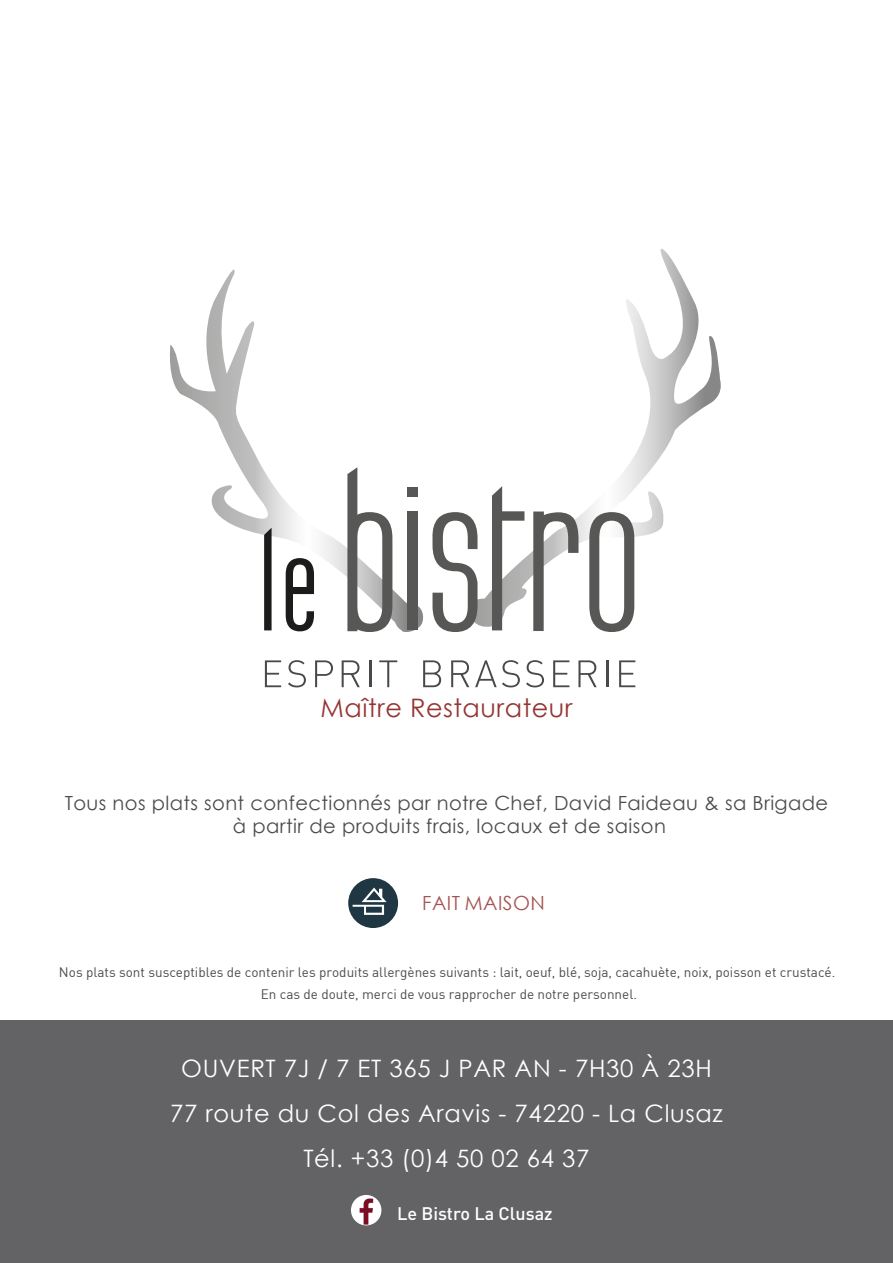
<style>
.page{position:relative;width:893px;height:1263px;background:#fff}
.page>*{position:absolute;margin:0;border:0;box-sizing:border-box;transform-origin:0 0}
.t1{font:25.5px "Century Gothic";letter-spacing:.02em;color:#943634}
.t2{font:24px "Century Gothic";letter-spacing:.03em;color:#fff}
.t3{font:19.5px "Century Gothic";letter-spacing:.02em;color:#4b4c4d}
.t4{font:19.5px "Century Gothic";letter-spacing:.02em;color:#a45452}
.t5{font:500 18px "DIN";color:#fff}
.t6{font:13.5px "DIN";color:#4b4c4d}
</style>
<div class="page">
<div style="left:0;top:1020px;width:893px;height:243px;background:#636366"></div>
<svg style="left:170px;top:270px;width:253px;height:362px"></svg>
<svg style="left:477px;top:249px;width:244px;height:378px"></svg>
<svg style="left:264px;top:528px;width:8px;height:102px"></svg>
<svg style="left:286px;top:558px;width:28px;height:73px"></svg>
<svg style="left:347px;top:467px;width:45px;height:165px"></svg>
<div style="left:407px;top:487px;width:10px;height:10px;background:#575756"></div>
<div style="left:407px;top:511px;width:10px;height:119px;background:#575756"></div>
<svg style="left:432px;top:512px;width:45px;height:120px"></svg>
<svg style="left:492px;top:486px;width:32px;height:144px"></svg>
<svg style="left:533px;top:511px;width:45px;height:120px"></svg>
<svg style="left:589px;top:512px;width:45px;height:120px"></svg>
<svg style="left:265px;top:660px;width:16px;height:27px"></svg>
<svg style="left:288px;top:660px;width:18px;height:27px"></svg>
<svg style="left:315px;top:660px;width:18px;height:27px"></svg>
<svg style="left:342px;top:660px;width:18px;height:27px"></svg>
<hr style="left:369px;top:660px;width:2px;height:27px;background:#4a4949">
<svg style="left:379px;top:660px;width:18px;height:27px"></svg>
<svg style="left:423px;top:660px;width:18px;height:27px"></svg>
<svg style="left:451px;top:660px;width:18px;height:27px"></svg>
<svg style="left:475px;top:660px;width:45px;height:27px"></svg>
<svg style="left:526px;top:660px;width:18px;height:27px"></svg>
<svg style="left:553px;top:660px;width:16px;height:27px"></svg>
<svg style="left:578px;top:660px;width:19px;height:27px"></svg>
<hr style="left:606px;top:660px;width:2px;height:27px;background:#4a4949">
<svg style="left:619px;top:660px;width:16px;height:27px"></svg>
<div style="left:348px;top:878px;width:50px;height:50px;background:#1f3643;border-radius:50%"></div>
<svg style="left:353px;top:887px;width:34px;height:28px"></svg>
<svg style="left:351px;top:1195px;width:30px;height:30px"></svg>
<img style="left:353px;top:1199px;width:27px;height:26px">
<p class="t1" style="left:321px;top:689px;width:253px">Maître Restaurateur</p>
<p class="t3" style="left:65px;top:789px;width:765px">Tous nos plats sont confectionnés par notre Chef, David Faideau &amp; sa Brigade</p>
<p class="t3" style="left:233px;top:812px;width:434px">à partir de produits frais, locaux et de saison</p>
<p class="t4" style="left:422px;top:890px;width:124px">FAIT MAISON</p>
<p class="t6" style="left:59px;top:964px;width:778px">Nos plats sont susceptibles de contenir les produits allergènes suivants : lait, oeuf, blé, soja, cacahuète, noix, poisson et crustacé.</p>
<p class="t6" style="left:261px;top:986px;width:378px">En cas de doute, merci de vous rapprocher de notre personnel.</p>
<p class="t2" style="left:181px;top:1051px;width:532px">OUVERT 7J / 7 ET 365 J PAR AN - 7H30 À 23H</p>
<p class="t2" style="left:170px;top:1096px;width:554px">77 route du Col des Aravis - 74220 - La Clusaz</p>
<p class="t2" style="left:303px;top:1141px;width:288px">Tél. +33 (0)4 50 02 64 37</p>
<p class="t5" style="left:397px;top:1201px;width:157px">Le Bistro La Clusaz</p>
</div>
